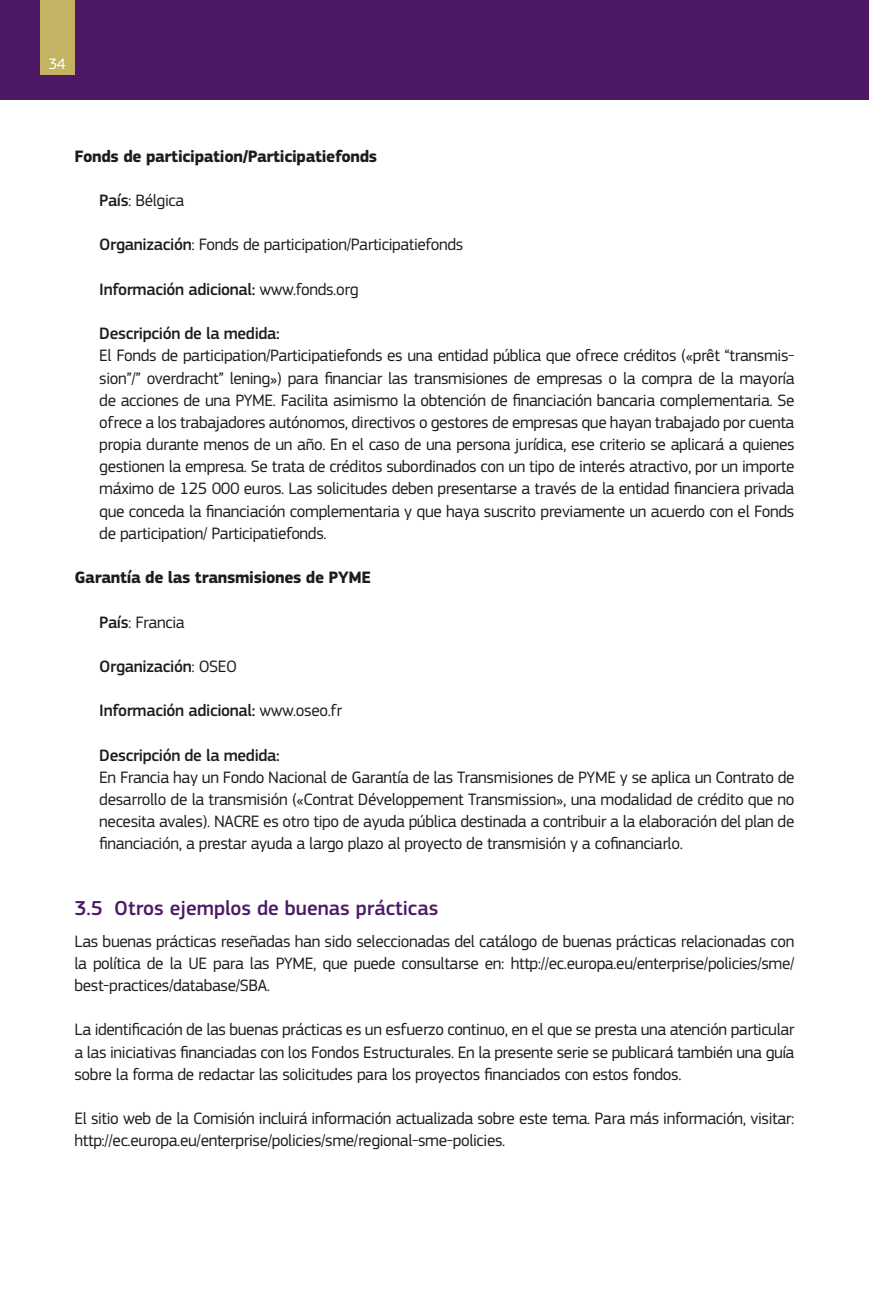
<style>
.page{position:relative;width:869px;height:1290px;background:#fff}
.page>*{position:absolute;margin:0;border:0;box-sizing:border-box;transform-origin:0 0}
.t1{font:500 21px "EC Square Sans Pro";color:#4d1965}
.t2{font:17.15px/22.2px "EC Square Sans Pro";letter-spacing:-.02em;color:#1d1d1b;text-align:justify}
.t3{font:500 17.15px "EC Square Sans Pro";letter-spacing:-.02em;color:#1d1d1b}
.t4{font:700 17.15px "EC Square Sans Pro";letter-spacing:-.02em;color:#1d1d1b}
.t5{font:15.75px "EC Square Sans Pro";color:#fff}
.s1{font-weight:500}
.s2{font-weight:400}
</style>
<div class="page">
<div style="left:0;top:0;width:868px;height:99px;background:#4d1965"></div>
<div style="left:40px;top:0;width:34px;height:74px;background:#c3b363"></div>
<p class="t5" style="left:48px;top:55px;width:19px">34</p>
<p class="t4" style="left:74px;top:146px;width:304px">Fonds de participation/Participatiefonds</p>
<p class="t2" style="left:99px;top:189px;width:86px"><span class="s1">País</span>: Bélgica</p>
<p class="t2" style="left:99px;top:234px;width:365px"><span class="s1">Organización</span>: Fonds de participation/Participatiefonds</p>
<p class="t3" style="left:99px;top:279px;width:260px">Información adicional: <span class="s2">www.fonds.org</span></p>
<p class="t3" style="left:99px;top:323px;width:182px">Descripción de la medida:</p>
<p class="t2" style="left:99px;top:345px;width:696px">El Fonds de participation/Participatiefonds es una entidad pública que ofrece créditos («prêt “transmis&shy;sion”/” overdracht” lening») para financiar las transmisiones de empresas o la compra de la mayoría de acciones de una PYME. Facilita asimismo la obtención de financiación bancaria complementaria. Se ofrece a los trabajadores autónomos, directivos o gestores de empresas que hayan trabajado por cuenta propia durante menos de un año. En el caso de una persona jurídica, ese criterio se aplicará a quienes gestionen la empresa. Se trata de créditos subordinados con un tipo de interés atractivo, por un importe máximo de 125 000 euros. Las solicitudes deben presentarse a través de la entidad financiera privada que conceda la financiación complementaria y que haya suscrito previamente un acuerdo con el Fonds de participation/ Participatiefonds.</p>
<p class="t4" style="left:74px;top:567px;width:298px">Garantía de las transmisiones de PYME</p>
<p class="t2" style="left:99px;top:611px;width:87px"><span class="s1">País</span>: Francia</p>
<p class="t3" style="left:99px;top:656px;width:139px">Organización<span class="s2">: OSEO</span></p>
<p class="t3" style="left:99px;top:701px;width:244px">Información adicional: <span class="s2">www.oseo.fr</span></p>
<p class="t3" style="left:99px;top:745px;width:182px">Descripción de la medida:</p>
<p class="t2" style="left:99px;top:766px;width:696px">En Francia hay un Fondo Nacional de Garantía de las Transmisiones de PYME y se aplica un Contrato de desarrollo de la transmisión («Contrat Développement Transmission», una modalidad de crédito que no necesita avales). NACRE es otro tipo de ayuda pública destinada a contribuir a la elaboración del plan de financiación, a prestar ayuda a largo plazo al proyecto de transmisión y a cofinanciarlo.</p>
<p class="t1" style="left:74px;top:895px;width:365px">3.5 Otros ejemplos de buenas prácticas</p>
<p class="t2" style="left:74px;top:930px;width:721px">Las buenas prácticas reseñadas han sido seleccionadas del catálogo de buenas prácticas relacionadas con la política de la UE para las PYME, que puede consultarse en: http://ec.europa.eu/enterprise/policies/sme/ best-practices/database/SBA.</p>
<p class="t2" style="left:74px;top:1019px;width:721px">La identificación de las buenas prácticas es un esfuerzo continuo, en el que se presta una atención particular a las iniciativas financiadas con los Fondos Estructurales. En la presente serie se publicará también una guía sobre la forma de redactar las solicitudes para los proyectos financiados con estos fondos.</p>
<p class="t2" style="left:74px;top:1107px;width:721px">El sitio web de la Comisión incluirá información actualizada sobre este tema. Para más información, visitar: http://ec.europa.eu/enterprise/policies/sme/regional-sme-policies.</p>
</div>
